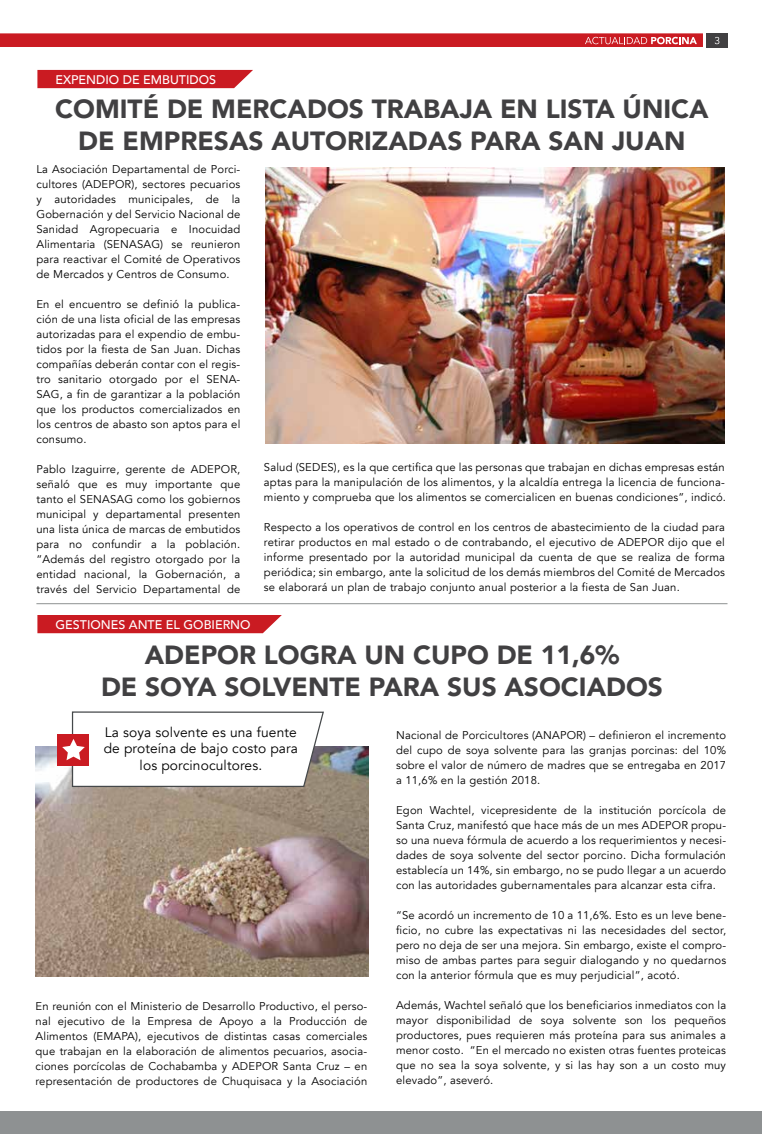
<style>
.page{position:relative;width:762px;height:1134px;background:#fff}
.page>*{position:absolute;margin:0;border:0;box-sizing:border-box;transform-origin:0 0}
.t1{font:900 26.25px/31.5px "Avenir";color:#414042;text-align:center}
.t2{font:13.75px/16.5px "Avenir";letter-spacing:.01em;color:#000;text-align:center}
.t3{font:500 12.5px "Avenir";color:#fff}
.t4{font:11.25px/15px "Avenir";letter-spacing:.015em;color:#000;text-align:justify}
</style>
<div class="page">
<img style="left:36px;top:747px;width:332px;height:230px">
<div style="left:0;top:1111px;width:762px;height:23px;background:#8e9192"></div>
<div style="left:0;top:33px;width:703px;height:14px;background:#ca1b22"></div>
<svg style="left:585px;top:37px;width:112px;height:7px"></svg>
<div style="left:706px;top:33px;width:21px;height:14px;background:#414042"></div>
<svg style="left:714px;top:37px;width:5px;height:7px"></svg>
<hr style="left:36px;top:603px;width:691px;height:1px;background:#8e9192">
<div style="left:37px;top:70px;width:216px;height:18px;background:#ca1b22"></div>
<div style="left:37px;top:615px;width:245px;height:18px;background:#ca1b22"></div>
<img style="left:266px;top:167px;width:459px;height:277px">
<div style="left:58px;top:734px;width:31px;height:31px;background:#ca1b22"></div>
<svg style="left:62px;top:711px;width:263px;height:77px"></svg>
<p class="t3" style="left:55px;top:69px;width:162px">EXPENDIO DE EMBUTIDOS</p>
<h1 class="t1" style="left:55px;top:93px;width:655px">COMITÉ DE MERCADOS TRABAJA EN LISTA ÚNICA<br>DE EMPRESAS AUTORIZADAS PARA SAN JUAN</h1>
<p class="t4" style="left:36px;top:161px;width:205px">La Asociación Departamental de Porci&shy;cultores (ADEPOR), sectores pecuarios y autoridades municipales, de la Gobernación y del Servicio Nacional de Sanidad Agropecuaria e Inocuidad Alimentaria (SENASAG) se reunieron para reactivar el Comité de Operativos de Mercados y Centros de Consumo.</p>
<p class="t4" style="left:36px;top:296px;width:205px">En el encuentro se definió la publica&shy;ción de una lista oficial de las empresas autorizadas para el expendio de embu&shy;tidos por la fiesta de San Juan. Dichas compañías deberán contar con el regis&shy;tro sanitario otorgado por el SENA-SAG, a fin de garantizar a la población que los productos comercializados en los centros de abasto son aptos para el consumo.</p>
<p class="t4" style="left:36px;top:461px;width:205px">Pablo Izaguirre, gerente de ADEPOR, señaló que es muy importante que tanto el SENASAG como los gobiernos municipal y departamental presenten una lista única de marcas de embutidos para no confundir a la población. “Además del registro otorgado por la entidad nacional, la Gobernación, a través del Servicio Departamental de</p>
<p class="t4" style="left:264px;top:460px;width:464px">Salud (SEDES), es la que certifica que las personas que trabajan en dichas empresas están aptas para la manipulación de los alimentos, y la alcaldía entrega la licencia de funciona&shy;miento y comprueba que los alimentos se comercialicen en buenas condiciones”, indicó.</p>
<p class="t4" style="left:264px;top:520px;width:462px">Respecto a los operativos de control en los centros de abastecimiento de la ciudad para retirar productos en mal estado o de contrabando, el ejecutivo de ADEPOR dijo que el informe presentado por la autoridad municipal da cuenta de que se realiza de forma periódica; sin embargo, ante la solicitud de los demás miembros del Comité de Mercados se elaborará un plan de trabajo conjunto anual posterior a la fiesta de San Juan.</p>
<p class="t3" style="left:55px;top:614px;width:197px">GESTIONES ANTE EL GOBIERNO</p>
<h1 class="t1" style="left:101px;top:639px;width:563px">ADEPOR LOGRA UN CUPO DE 11,6%<br>DE SOYA SOLVENTE PARA SUS ASOCIADOS</h1>
<p class="t2" style="left:104px;top:724px;width:196px">La soya solvente es una fuente de proteína de bajo costo para los porcinocultores.</p>
<p class="t4" style="left:36px;top:999px;width:333px">En reunión con el Ministerio de Desarrollo Productivo, el perso&shy;nal ejecutivo de la Empresa de Apoyo a la Producción de Alimentos (EMAPA), ejecutivos de distintas casas comerciales que trabajan en la elaboración de alimentos pecuarios, asocia&shy;ciones porcícolas de Cochabamba y ADEPOR Santa Cruz – en representación de productores de Chuquisaca y la Asociación</p>
<p class="t4" style="left:396px;top:728px;width:332px">Nacional de Porcicultores (ANAPOR) – definieron el incremento del cupo de soya solvente para las granjas porcinas: del 10% sobre el valor de número de madres que se entregaba en 2017 a 11,6% en la gestión 2018.</p>
<p class="t4" style="left:396px;top:803px;width:332px">Egon Wachtel, vicepresidente de la institución porcícola de Santa Cruz, manifestó que hace más de un mes ADEPOR propu&shy;so una nueva fórmula de acuerdo a los requerimientos y necesi&shy;dades de soya solvente del sector porcino. Dicha formulación establecía un 14%, sin embargo, no se pudo llegar a un acuerdo con las autoridades gubernamentales para alcanzar esta cifra.</p>
<p class="t4" style="left:396px;top:908px;width:332px">“Se acordó un incremento de 10 a 11,6%. Esto es un leve bene&shy;ficio, no cubre las expectativas ni las necesidades del sector, pero no deja de ser una mejora. Sin embargo, existe el compro&shy;miso de ambas partes para seguir dialogando y no quedarnos con la anterior fórmula que es muy perjudicial”, acotó.</p>
<p class="t4" style="left:396px;top:998px;width:332px">Además, Wachtel señaló que los beneficiarios inmediatos con la mayor disponibilidad de soya solvente son los pequeños productores, pues requieren más proteína para sus animales a menor costo. “En el mercado no existen otras fuentes proteicas que no sea la soya solvente, y si las hay son a un costo muy elevado”, aseveró.</p>
</div>
